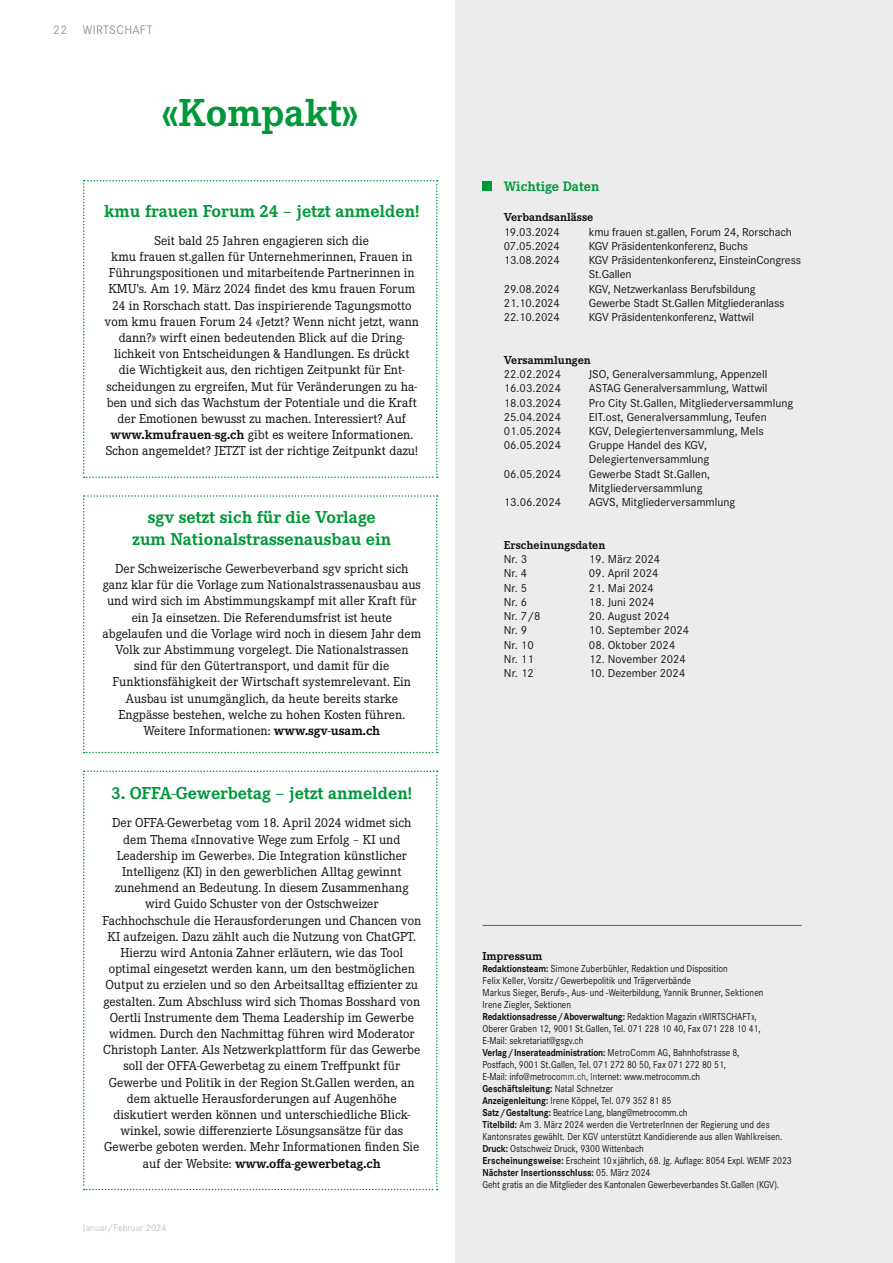
<style>
.page{position:relative;width:893px;height:1263px;background:#fff}
.page>*{position:absolute;margin:0;border:0;box-sizing:border-box;transform-origin:0 0}
.t1{font:700 40.5px "Corporate E";color:#009839}
.t2{font:700 18px/21.6px "Corporate E";color:#009839;text-align:center}
.t3{font:700 14.25px "Corporate E";color:#009839}
.t4{font:13.5px/16.2px "Corporate E";color:#12120d;text-align:center}
.t5{font:300 12.75px "Corporate S";letter-spacing:.025em;color:#7b7d7c}
.t6{font:12px/14.2px "Corporate S";color:#12120d}
.t7{font:700 12px "Corporate E";color:#12120d}
.t8{font:10.5px/12px "Corporate S";letter-spacing:-.005em;color:#12120d;scale:.88 1}
.t9{font:300 9.75px "Corporate S";letter-spacing:.01em;color:#b4b5b5}
.s1{font-weight:700}
.s2{font-weight:300}
</style>
<div class="page">
<div style="left:455px;top:0;width:438px;height:1263px;background:#ececec"></div>
<div style="left:482px;top:182px;width:9px;height:9px;background:#009839"></div>
<hr style="left:482px;top:925px;width:320px;height:1px;background:#009839">
<svg style="left:83px;top:180px;width:355px;height:298px"></svg>
<svg style="left:83px;top:495px;width:355px;height:258px"></svg>
<svg style="left:83px;top:770px;width:355px;height:420px"></svg>
<p class="t5" style="left:53px;top:22px;width:101px">22 WIRTSCHAFT</p>
<h1 class="t1" style="left:162px;top:90px;width:199px">«Kompakt»</h1>
<h2 class="t2" style="left:104px;top:200px;width:317px">kmu frauen Forum 24 – jetzt anmelden!</h2>
<p class="t4" style="left:105px;top:232px;width:316px">Seit bald 25 Jahren engagieren sich die<br>kmu frauen st.gallen für Unternehmerinnen, Frauen in Führungspositionen und mitarbeitende Partnerinnen in KMU's. Am 19. März 2024 findet des kmu frauen Forum 24 in Rorschach statt. Das inspirierende Tagungsmotto vom kmu frauen Forum 24 «Jetzt? Wenn nicht jetzt, wann dann?» wirft einen bedeutenden Blick auf die Dring&shy;lichkeit von Entscheidungen &amp; Handlungen. Es drückt die Wichtigkeit aus, den richtigen Zeitpunkt für Ent&shy;scheidungen zu ergreifen, Mut für Veränderungen zu ha&shy;ben und sich das Wachstum der Potentiale und die Kraft der Emotionen bewusst zu machen. Interessiert? Auf <span class="s1">www.kmufrauen-sg.ch</span> gibt es weitere Informationen.<br>Schon angemeldet? JETZT ist der richtige Zeitpunkt dazu!</p>
<h2 class="t2" style="left:132px;top:507px;width:260px">sgv setzt sich für die Vorlage zum Nationalstrassenausbau ein</h2>
<p class="t4" style="left:102px;top:560px;width:320px">Der Schweizerische Gewerbeverband sgv spricht sich ganz klar für die Vorlage zum Nationalstrassenausbau aus und wird sich im Abstimmungskampf mit aller Kraft für ein Ja einsetzen. Die Referendumsfrist ist heute abgelaufen und die Vorlage wird noch in diesem Jahr dem Volk zur Abstimmung vorgelegt. Die Nationalstrassen sind für den Gütertransport, und damit für die Funktionsfähigkeit der Wirtschaft systemrelevant. Ein Ausbau ist unumgänglich, da heute bereits starke Engpässe bestehen, welche zu hohen Kosten führen.<br>Weitere Informationen: <span class="s1">www.sgv-usam.ch</span></p>
<h2 class="t2" style="left:112px;top:783px;width:302px">3. OFFA-Gewerbetag – jetzt anmelden!</h2>
<p class="t4" style="left:102px;top:814px;width:320px">Der OFFA-Gewerbetag vom 18. April 2024 widmet sich dem Thema «Innovative Wege zum Erfolg – KI und Leadership im Gewerbe». Die Integration künstlicher Intelligenz (KI) in den gewerblichen Alltag gewinnt zunehmend an Bedeutung. In diesem Zusammenhang wird Guido Schuster von der Ostschweizer Fachhochschule die Herausforderungen und Chancen von KI aufzeigen. Dazu zählt auch die Nutzung von ChatGPT.<br>Hierzu wird Antonia Zahner erläutern, wie das Tool optimal eingesetzt werden kann, um den bestmöglichen Output zu erzielen und so den Arbeitsalltag effizienter zu gestalten. Zum Abschluss wird sich Thomas Bosshard von Oertli Instrumente dem Thema Leadership im Gewerbe widmen. Durch den Nachmittag führen wird Moderator Christoph Lanter. Als Netzwerkplattform für das Gewerbe soll der OFFA-Gewerbetag zu einem Treffpunkt für Gewerbe und Politik in der Region St.Gallen werden, an dem aktuelle Herausforderungen auf Augenhöhe diskutiert werden können und unterschiedliche Blick&shy;winkel, sowie differenzierte Lösungsansätze für das Gewerbe geboten werden. Mehr Informationen finden Sie auf der Website: <span class="s1">www.offa-gewerbetag.ch</span></p>
<p class="t9" style="left:83px;top:1222px;width:85px">Januar/Februar 2024</p>
<p class="t3" style="left:504px;top:178px;width:97px">Wichtige Daten</p>
<p class="t7" style="left:504px;top:211px;width:91px">Verbandsanlässe</p>
<p class="t6" style="left:504px;top:224px;width:58px">19.03.2024</p>
<p class="t6" style="left:589px;top:224px;width:205px">kmu frauen st.gallen, Forum 24, Rorschach</p>
<p class="t6" style="left:504px;top:238px;width:58px">07.05.2024</p>
<p class="t6" style="left:589px;top:238px;width:161px">KGV Präsidentenkonferenz, Buchs</p>
<p class="t6" style="left:504px;top:252px;width:58px">13.08.2024</p>
<p class="t6" style="left:589px;top:252px;width:214px">KGV Präsidentenkonferenz, EinsteinCongress<br>St.Gallen</p>
<p class="t6" style="left:504px;top:281px;width:58px">29.08.2024</p>
<p class="t6" style="left:589px;top:281px;width:168px">KGV, Netzwerkanlass Berufsbildung</p>
<p class="t6" style="left:504px;top:295px;width:58px">21.10.2024</p>
<p class="t6" style="left:589px;top:295px;width:197px">Gewerbe Stadt St.Gallen Mitgliederanlass</p>
<p class="t6" style="left:504px;top:309px;width:58px">22.10.2024</p>
<p class="t6" style="left:589px;top:309px;width:167px">KGV Präsidentenkonferenz, Wattwil</p>
<p class="t7" style="left:504px;top:353px;width:89px">Versammlungen</p>
<p class="t6" style="left:504px;top:366px;width:59px">22.02.2024</p>
<p class="t6" style="left:589px;top:366px;width:180px">JSO, Generalversammlung, Appenzell</p>
<p class="t6" style="left:504px;top:381px;width:59px">16.03.2024</p>
<p class="t6" style="left:589px;top:381px;width:180px">ASTAG Generalversammlung, Wattwil</p>
<p class="t6" style="left:504px;top:395px;width:59px">18.03.2024</p>
<p class="t6" style="left:589px;top:395px;width:206px">Pro City St.Gallen, Mitgliederversammlung</p>
<p class="t6" style="left:504px;top:409px;width:59px">25.04.2024</p>
<p class="t6" style="left:589px;top:409px;width:179px">EIT.ost, Generalversammlung, Teufen</p>
<p class="t6" style="left:504px;top:423px;width:59px">01.05.2024</p>
<p class="t6" style="left:589px;top:423px;width:176px">KGV, Delegiertenversammlung, Mels</p>
<p class="t6" style="left:504px;top:438px;width:59px">06.05.2024</p>
<p class="t6" style="left:589px;top:438px;width:122px">Gruppe Handel des KGV,<br>Delegiertenversammlung</p>
<p class="t6" style="left:504px;top:466px;width:59px">06.05.2024</p>
<p class="t6" style="left:589px;top:466px;width:123px">Gewerbe Stadt St.Gallen,<br>Mitgliederversammlung</p>
<p class="t6" style="left:504px;top:495px;width:59px">13.06.2024</p>
<p class="t6" style="left:589px;top:495px;width:148px">AGVS, Mitgliederversammlung</p>
<p class="t7" style="left:504px;top:538px;width:103px">Erscheinungsdaten</p>
<p class="t6" style="left:504px;top:552px;width:25px">Nr. 3</p>
<p class="t6" style="left:589px;top:552px;width:73px">19. März 2024</p>
<p class="t6" style="left:504px;top:566px;width:25px">Nr. 4</p>
<p class="t6" style="left:589px;top:566px;width:71px">09. April 2024</p>
<p class="t6" style="left:504px;top:580px;width:25px">Nr. 5</p>
<p class="t6" style="left:589px;top:580px;width:67px">21. Mai 2024</p>
<p class="t6" style="left:504px;top:594px;width:25px">Nr. 6</p>
<p class="t6" style="left:589px;top:594px;width:67px">18. Juni 2024</p>
<p class="t6" style="left:504px;top:609px;width:38px">Nr. 7/8</p>
<p class="t6" style="left:589px;top:609px;width:82px">20. August 2024</p>
<p class="t6" style="left:504px;top:623px;width:25px">Nr. 9</p>
<p class="t6" style="left:589px;top:623px;width:102px">10. September 2024</p>
<p class="t6" style="left:504px;top:637px;width:31px">Nr. 10</p>
<p class="t6" style="left:589px;top:637px;width:88px">08. Oktober 2024</p>
<p class="t6" style="left:504px;top:651px;width:31px">Nr. 11</p>
<p class="t6" style="left:589px;top:651px;width:98px">12. November 2024</p>
<p class="t6" style="left:504px;top:666px;width:31px">Nr. 12</p>
<p class="t6" style="left:589px;top:666px;width:98px">10. Dezember 2024</p>
<p class="t7" style="left:482px;top:949px;width:61px">Impressum</p>
<p class="t8" style="left:482px;top:962px;width:353px"><span class="s1">Redaktionsteam:</span> Simone Zuberbühler, Redaktion und Disposition<br>Felix Keller, Vorsitz / Gewerbepolitik und Trägerverbände<br>Markus Sieger, Berufs-, Aus- und -Weiterbildung, Yannik Brunner, Sektionen<br>Irene Ziegler, Sektionen<br><span class="s1">Redaktionsadresse / Aboverwaltung:</span> Redaktion Magazin «WIRTSCHAFT»,<br>Oberer Graben 12, 9001 St. Gallen, Tel. 071 228 10 40, Fax 071 228 10 41,<br>E-Mail: sekretariat@gsgv.ch<br><span class="s1">Verlag / Inserateadministration:</span> MetroComm AG, Bahnhofstrasse 8,<br>Postfach, 9001 St. Gallen, Tel. 071 272 80 50, Fax 071 272 80 51,<br>E-Mail: info@metroco<span class="s2">mm.ch, In</span>ternet: www.metrocomm.ch<br><span class="s1">Geschäftsleitung:</span> Natal Schnetzer<br><span class="s1">Anzeigenleitung:</span> Irene Köppel, Tel. 079 352 81 85<br><span class="s1">Satz / Gestaltung:</span> Beatrice Lang, blang@metrocomm.ch<br><span class="s1">Titelbild:</span> Am 3. März 2024 werden die VertreterInnen der Regierung und des Kantonsrates gewählt. Der KGV unterstützt Kandidierende aus allen Wahlkreisen.<br><span class="s1">Druck:</span> Ostschweiz Druck, 9300 Wittenbach<br><span class="s1">Erscheinungsweise:</span> Erscheint 10 x jährlich, 68. Jg. Auflage: 8054 Expl. WEMF 2023<br><span class="s1">Nächster Insertionsschluss:</span> 05. März 2024<br>Geht gratis an die Mitglieder des Kantonalen Gewerbeverbandes St. Gallen (KGV).</p>
</div>
